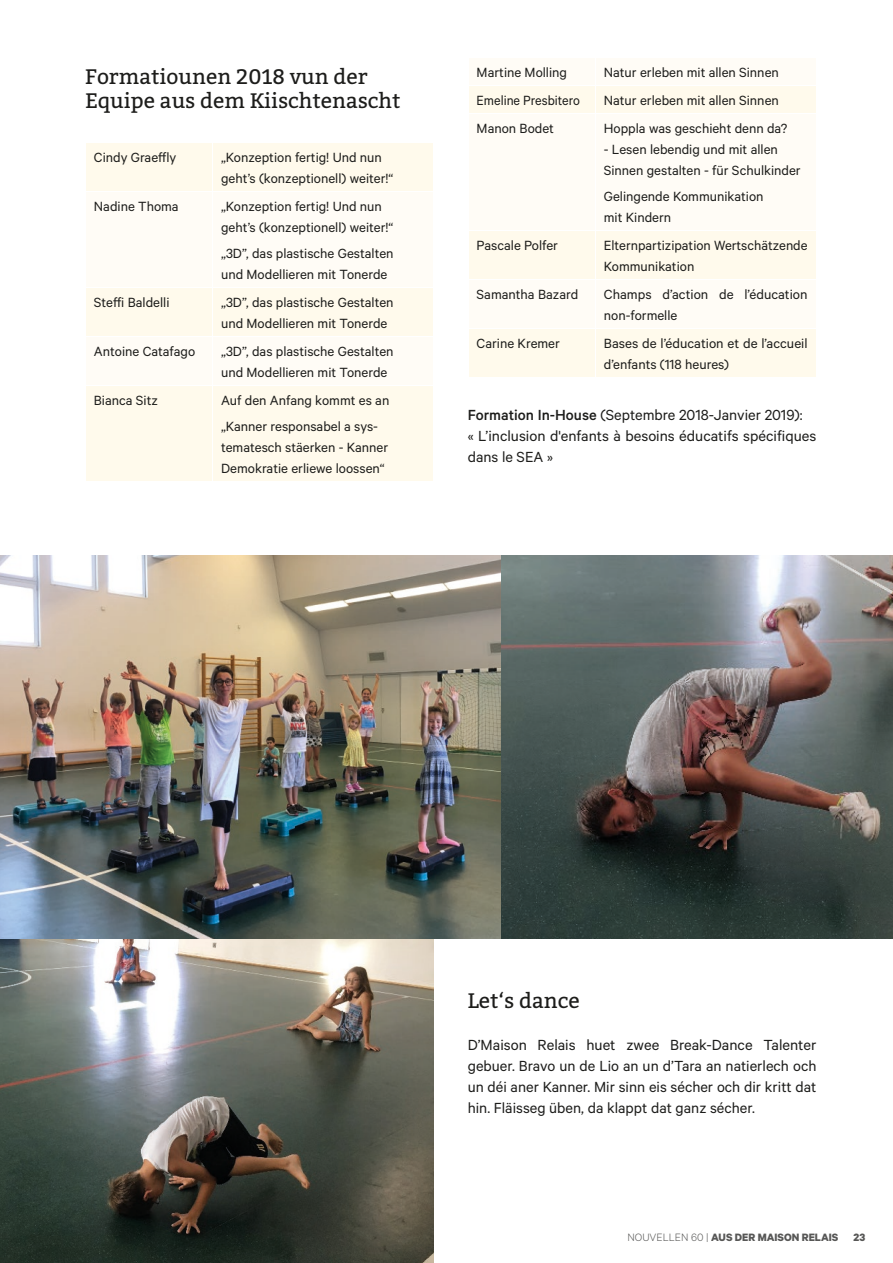
<style>
.page{position:relative;width:893px;height:1263px;background:#fff}
.page>*{position:absolute;margin:0;border:0;box-sizing:border-box;transform-origin:0 0}
.t1{font:21px/24px "Bitter";color:#1d1d1b}
.t2{font:16.5px/21px "Calibre";color:#1d1d1b}
.t3{font:15px/21px "Calibre";color:#1d1d1b}
.t4{font:15px "Calibre";color:#1d1d1b;scale:.95 1}
.t5{font:700 12px "Calibre";color:#575756}
.s1{font-weight:500}
.s2{font-weight:300}
</style>
<div class="page">
<div style="left:86px;top:143px;width:347px;height:338px;background:#fffaec"></div>
<svg style="left:86px;top:192px;width:347px;height:193px;fill:#fffcf6"></svg>
<hr style="left:212px;top:143px;width:1px;height:48px;background:#fff">
<hr style="left:85px;top:191px;width:128px;height:1px;background:#fff">
<hr style="left:213px;top:191px;width:221px;height:1px;background:#fff">
<hr style="left:212px;top:192px;width:1px;height:95px;background:#fff">
<hr style="left:85px;top:287px;width:128px;height:1px;background:#fff">
<hr style="left:213px;top:287px;width:221px;height:1px;background:#fff">
<hr style="left:212px;top:288px;width:1px;height:48px;background:#fff">
<hr style="left:85px;top:336px;width:128px;height:1px;background:#fff">
<hr style="left:213px;top:336px;width:221px;height:1px;background:#fff">
<hr style="left:212px;top:337px;width:1px;height:48px;background:#fff">
<hr style="left:85px;top:385px;width:128px;height:1px;background:#fff">
<hr style="left:213px;top:385px;width:221px;height:1px;background:#fff">
<hr style="left:212px;top:386px;width:1px;height:95px;background:#fff">
<svg style="left:469px;top:86px;width:347px;height:291px;fill:#fffcf6"></svg>
<svg style="left:595px;top:86px;width:1px;height:27px"></svg>
<hr style="left:468px;top:113px;width:127px;height:1px;background:#fff">
<hr style="left:595px;top:113px;width:221px;height:1px;background:#fff">
<hr style="left:595px;top:114px;width:1px;height:116px;background:#fff">
<hr style="left:468px;top:230px;width:127px;height:1px;background:#fff">
<hr style="left:595px;top:230px;width:221px;height:1px;background:#fff">
<hr style="left:595px;top:230px;width:1px;height:49px;background:#fff">
<hr style="left:468px;top:279px;width:127px;height:1px;background:#fff">
<hr style="left:595px;top:279px;width:221px;height:1px;background:#fff">
<hr style="left:595px;top:280px;width:1px;height:48px;background:#fff">
<hr style="left:468px;top:328px;width:127px;height:1px;background:#fff">
<hr style="left:595px;top:328px;width:221px;height:1px;background:#fff">
<hr style="left:595px;top:329px;width:1px;height:48px;background:#fff">
<img style="left:0;top:938px;width:434px;height:325px">
<img style="left:0;top:555px;width:893px;height:383px">
<h1 class="t1" style="left:85px;top:64px;width:317px">Formatiounen 2018 vun der<br>Equipe aus dem Kiischtenascht</h1>
<p class="t3" style="left:94px;top:146px;width:84px">Cindy Graeffly</p>
<p class="t3" style="left:221px;top:146px;width:174px">„Konzeption fertig! Und nun geht’s (konzeptionell) weiter!“</p>
<p class="t3" style="left:94px;top:196px;width:86px">Nadine Thoma</p>
<p class="t3" style="left:221px;top:196px;width:174px">„Konzeption fertig! Und nun geht’s (konzeptionell) weiter!“</p>
<p class="t3" style="left:221px;top:242px;width:174px">„3D”, das plastische Gestalten und Modellieren mit Tonerde</p>
<p class="t3" style="left:94px;top:291px;width:77px">Steffi Baldelli</p>
<p class="t3" style="left:221px;top:291px;width:174px">„3D”, das plastische Gestalten und Modellieren mit Tonerde</p>
<p class="t3" style="left:94px;top:340px;width:103px">Antoine Catafago</p>
<p class="t3" style="left:221px;top:340px;width:174px">„3D”, das plastische Gestalten und Modellieren mit Tonerde</p>
<p class="t3" style="left:94px;top:390px;width:66px">Bianca Sitz</p>
<p class="t3" style="left:221px;top:388px;width:170px;line-height:25.2px">Auf den Anfang kommt es an „Kanner responsabel a sys-</p>
<p class="t3" style="left:221px;top:436px;width:169px">tematesch stäerken - Kanner<br>Demokratie erliewe loossen“</p>
<p class="t3" style="left:477px;top:61px;width:92px">Martine Molling</p>
<p class="t3" style="left:604px;top:61px;width:177px">Natur erleben mit allen Sinnen</p>
<p class="t4" style="left:477px;top:92px;width:110px">Emeline Presbitero</p>
<p class="t3" style="left:604px;top:89px;width:177px">Natur erleben mit allen Sinnen</p>
<p class="t3" style="left:477px;top:118px;width:79px">Manon Bodet</p>
<p class="t3" style="left:604px;top:118px;width:185px">Hoppla was geschieht denn da?</p>
<p class="t3" style="left:604px;top:139px;width:198px">- Lesen lebendig und mit allen<br>Sinnen gestalten - für Schulkinder</p>
<p class="t3" style="left:604px;top:185px;width:161px">Gelingende Kommunikation mit Kindern</p>
<p class="t3" style="left:477px;top:234px;width:83px">Pascale Polfer</p>
<p class="t3" style="left:604px;top:234px;width:205px">Elternpartizipation Wertschätzende<br>Kommunikation</p>
<p class="t3" style="left:477px;top:283px;width:103px">Samantha Bazard</p>
<p class="t3" style="left:604px;top:283px;width:205px">Champs d’action de l’éducation non-formelle</p>
<p class="t3" style="left:477px;top:333px;width:85px">Carine Kremer</p>
<p class="t3" style="left:604px;top:333px;width:205px">Bases de l’éducation et de l’accueil d’enfants (118 heures)</p>
<p class="t2" style="left:468px;top:404px;width:350px"><span class="s1">Formation In-House</span> (Septembre 2018-Janvier 2019):<br>« L’inclusion d'enfants à besoins éducatifs spécifiques dans le SEA »</p>
<h1 class="t1" style="left:468px;top:988px;width:114px">Let‘s dance</h1>
<p class="t2" style="left:468px;top:1034px;width:350px;text-align:justify">D’Maison Relais huet zwee Break-Dance Talenter gebuer. Bravo un de Lio an un d’Tara an natierlech och un déi aner Kanner. Mir sinn eis sécher och dir kritt dat hin. Fläisseg üben, da klappt dat ganz sécher.</p>
<p class="t5" style="left:628px;top:1230px;width:212px"><span class="s2">NOUVELLEN 60 |</span> AUS DER MAISON RELAIS</p>
<p class="t5" style="left:853px;top:1230px;width:13px">23</p>
</div>
